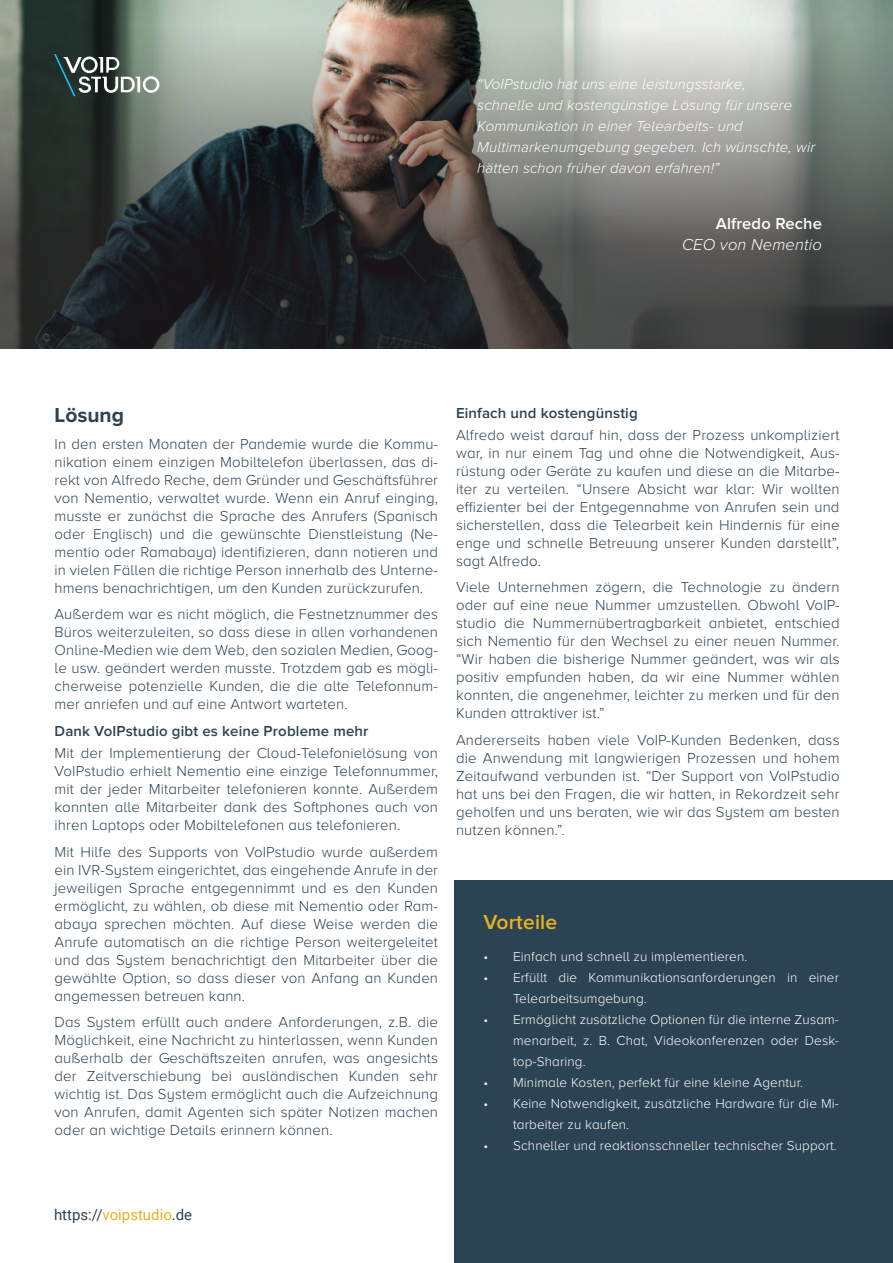
<style>
.page{position:relative;width:893px;height:1263px;background:#fff}
.page>*{position:absolute;margin:0;border:0;box-sizing:border-box;transform-origin:0 0}
.t1{font:600 21px "Proxima Nova";letter-spacing:.01em;color:#e9b41e}
.t2{font:700 21px "Proxima Nova A";color:#2c4354}
.t3{font:italic 300 16.5px "Proxima Nova A";letter-spacing:.01em;color:#fff}
.t4{font:600 16.5px "Proxima Nova";letter-spacing:.01em;color:#fff}
.t5{font:300 15px/18px "Proxima Nova A";letter-spacing:.01em;color:#2c4354;text-align:justify}
.t6{font:italic 300 15px/21px "Proxima Nova A";letter-spacing:.01em;color:#fff}
.t7{font:600 15px "Proxima Nova";letter-spacing:.01em;color:#2c4354}
.t8{font:15px "Roboto";color:#2c4354}
.t9{font:300 13.5px/21px "Proxima Nova A";letter-spacing:.01em;color:#fff}
.s1{color:#e6b120}
</style>
<div class="page">
<svg style="left:0;top:0;width:893px;height:349px;background:#626460"></svg>
<svg style="left:54px;top:54px;width:105px;height:42px;background:#65736d"></svg>
<div style="left:454px;top:881px;width:439px;height:382px;background:#2c4354"></div>
<p class="t6" style="left:477px;top:74px;width:339px">“VoIPstudio hat uns eine leistungsstarke,<br>schnelle und kostengünstige Lösung für unsere Kommunikation in einer Telearbeits- und Multimarkenumgebung gegeben. Ich wünschte, wir hätten schon früher davon erfahren!”</p>
<p class="t4" style="left:716px;top:214px;width:108px">Alfredo Reche</p>
<p class="t3" style="left:682px;top:236px;width:141px">CEO von Nementio</p>
<h1 class="t2" style="left:55px;top:403px;width:71px">Lösung</h1>
<p class="t5" style="left:55px;top:435px;width:385px">In den ersten Monaten der Pandemie wurde die Kommu&shy;nikation einem einzigen Mobiltelefon überlassen, das di&shy;rekt von Alfredo Reche, dem Gründer und Geschäftsführer von Nementio, verwaltet wurde. Wenn ein Anruf einging, musste er zunächst die Sprache des Anrufers (Spanisch oder Englisch) und die gewünschte Dienstleistung (Ne&shy;mentio oder Ramabaya) identifizieren, dann notieren und in vielen Fällen die richtige Person innerhalb des Unterne&shy;hmens benachrichtigen, um den Kunden zurückzurufen.</p>
<p class="t5" style="left:55px;top:605px;width:385px">Außerdem war es nicht möglich, die Festnetznummer des Büros weiterzuleiten, so dass diese in allen vorhandenen Online-Medien wie dem Web, den sozialen Medien, Goog&shy;le usw. geändert werden musste. Trotzdem gab es mögli&shy;cherweise potenzielle Kunden, die die alte Telefonnum&shy;mer anriefen und auf eine Antwort warteten.</p>
<p class="t7" style="left:55px;top:722px;width:315px">Dank VoIPstudio gibt es keine Probleme mehr</p>
<p class="t5" style="left:55px;top:744px;width:385px">Mit der Implementierung der Cloud-Telefonielösung von VoIPstudio erhielt Nementio eine einzige Telefonnummer, mit der jeder Mitarbeiter telefonieren konnte. Außerdem konnten alle Mitarbeiter dank des Softphones auch von ihren Laptops oder Mobiltelefonen aus telefonieren.</p>
<p class="t5" style="left:55px;top:842px;width:385px">Mit Hilfe des Supports von VoIPstudio wurde außerdem ein IVR-System eingerichtet, das eingehende Anrufe in der jeweiligen Sprache entgegennimmt und es den Kunden ermöglicht, zu wählen, ob diese mit Nementio oder Ram&shy;abaya sprechen möchten. Auf diese Weise werden die Anrufe automatisch an die richtige Person weitergeleitet und das System benachrichtigt den Mitarbeiter über die gewählte Option, so dass dieser von Anfang an Kunden angemessen betreuen kann.</p>
<p class="t5" style="left:55px;top:1013px;width:385px">Das System erfüllt auch andere Anforderungen, z.B. die Möglichkeit, eine Nachricht zu hinterlassen, wenn Kunden außerhalb der Geschäftszeiten anrufen, was angesichts der Zeitverschiebung bei ausländischen Kunden sehr wichtig ist. Das System ermöglicht auch die Aufzeichnung von Anrufen, damit Agenten sich später Notizen machen oder an wichtige Details erinnern können.</p>
<p class="t7" style="left:456px;top:404px;width:183px">Einfach und kostengünstig</p>
<p class="t5" style="left:456px;top:426px;width:385px">Alfredo weist darauf hin, dass der Prozess unkompliziert war, in nur einem Tag und ohne die Notwendigkeit, Aus&shy;rüstung oder Geräte zu kaufen und diese an die Mitarbe&shy;iter zu verteilen. “Unsere Absicht war klar: Wir wollten effizienter bei der Entgegennahme von Anrufen sein und sicherstellen, dass die Telearbeit kein Hindernis für eine enge und schnelle Betreuung unserer Kunden darstellt”, sagt Alfredo.</p>
<p class="t5" style="left:456px;top:578px;width:385px">Viele Unternehmen zögern, die Technologie zu ändern oder auf eine neue Nummer umzustellen. Obwohl VoIP&shy;studio die Nummernübertragbarkeit anbietet, entschied sich Nementio für den Wechsel zu einer neuen Nummer. “Wir haben die bisherige Nummer geändert, was wir als positiv empfunden haben, da wir eine Nummer wählen konnten, die angenehmer, leichter zu merken und für den Kunden attraktiver ist.”</p>
<p class="t5" style="left:456px;top:731px;width:385px">Andererseits haben viele VoIP-Kunden Bedenken, dass die Anwendung mit langwierigen Prozessen und hohem Zeitaufwand verbunden ist. “Der Support von VoIPstudio hat uns bei den Fragen, die wir hatten, in Rekordzeit sehr geholfen und uns beraten, wie wir das System am besten nutzen können.”.</p>
<h1 class="t1" style="left:483px;top:910px;width:75px">Vorteile</h1>
<p class="t9" style="left:483px;top:946px;width:266px">• Einfach und schnell zu implementieren.</p>
<p class="t9" style="left:513px;top:967px;width:327px;text-indent:-30px">• Erfüllt die Kommunikationsanforderungen in einer<br>Telearbeitsumgebung.</p>
<p class="t9" style="left:513px;top:1009px;width:327px;text-align:justify;text-indent:-30px">• Ermöglicht zusätzliche Optionen für die interne Zusam&shy;menarbeit, z. B. Chat, Videokonferenzen oder Desk&shy;top-Sharing.</p>
<p class="t9" style="left:483px;top:1072px;width:321px">• Minimale Kosten, perfekt für eine kleine Agentur.</p>
<p class="t9" style="left:513px;top:1093px;width:327px;text-indent:-30px">• Keine Notwendigkeit, zusätzliche Hardware für die Mi&shy;tarbeiter zu kaufen.</p>
<p class="t9" style="left:483px;top:1135px;width:355px">• Schneller und reaktionsschneller technischer Support.</p>
<p class="t8" style="left:54px;top:1204px;width:140px">https://<span class="s1">voipstudio</span>.de</p>
</div>
